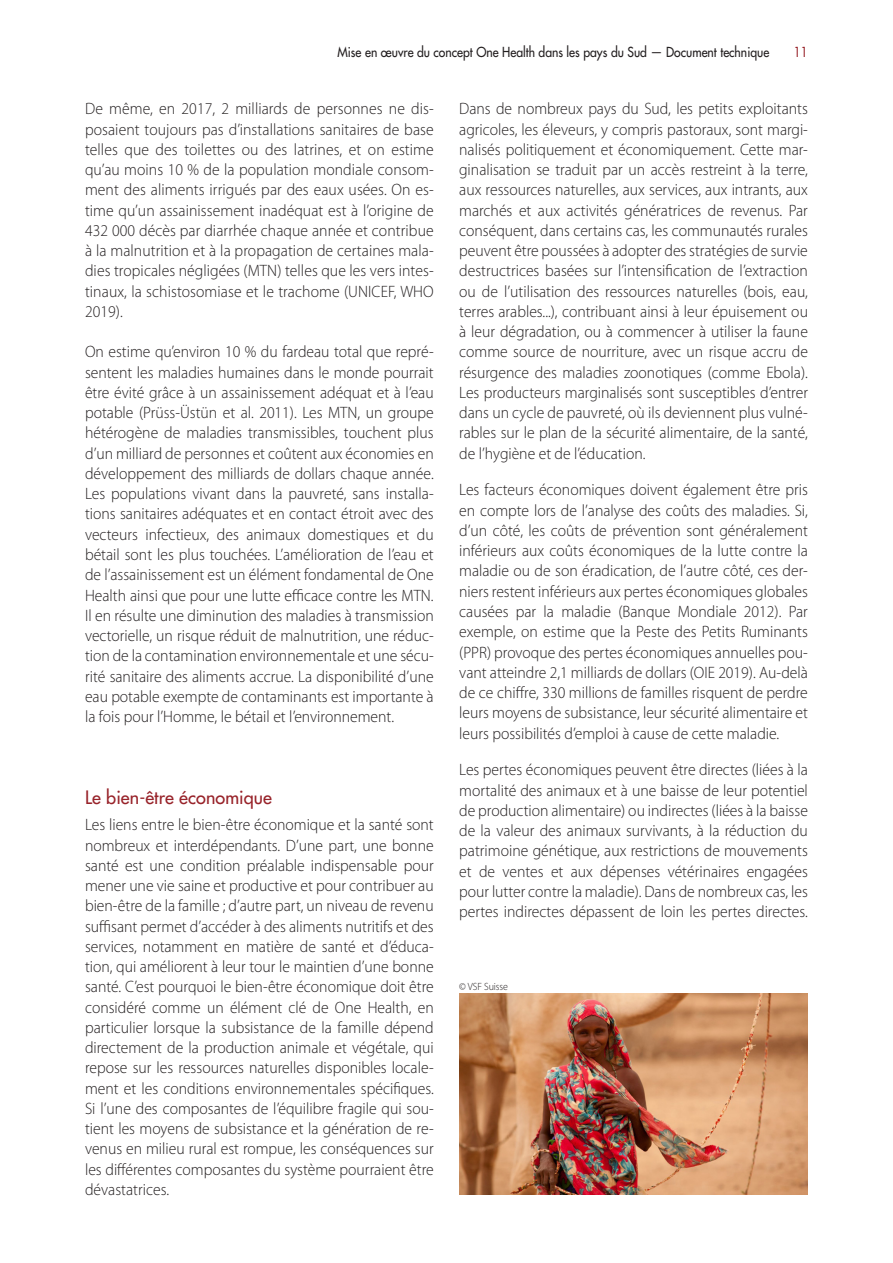
<style>
.page{position:relative;width:893px;height:1263px;background:#fff}
.page>*{position:absolute;margin:0;border:0;box-sizing:border-box;transform-origin:0 0}
.t1{font:500 18px "Futura Std";letter-spacing:.005em;color:#98232a}
.t2{font:300 16.5px/20.2px "Myriad Pro";color:#231f20;text-align:justify;scale:.95 1}
.t3{font:500 13.5px "Futura Std";color:#231f20;scale:.9 1}
.t4{font:500 13.5px "Futura Std";color:#98232a;scale:.9 1}
.t5{font:300 10.5px "Myriad Pro";letter-spacing:-.005em;color:#231f20;scale:.95 1}
</style>
<div class="page">
<img style="left:459px;top:993px;width:349px;height:201px">
<p class="t3" style="left:338px;top:43px;width:481px">Mise en œuvre du concept One Health dans les pays du Sud — Document technique</p>
<p class="t4" style="left:794px;top:43px;width:17px">11</p>
<p class="t2" style="left:85px;top:99px;width:369px">De même, en 2017, 2 milliards de personnes ne dis&shy;posaient toujours pas d’installations sanitaires de base telles que des toilettes ou des latrines, et on estime qu’au moins 10 % de la population mondiale consom&shy;ment des aliments irrigués par des eaux usées. On es&shy;time qu’un assainissement inadéquat est à l’origine de 432 000 décès par diarrhée chaque année et contribue à la malnutrition et à la propagation de certaines mala&shy;dies tropicales négligées (MTN) telles que les vers intes&shy;tinaux, la schistosomiase et le trachome (UNICEF, WHO 2019).</p>
<p class="t2" style="left:85px;top:342px;width:369px">On estime qu’environ 10 % du fardeau total que repré&shy;sentent les maladies humaines dans le monde pourrait être évité grâce à un assainissement adéquat et à l’eau potable (Prüss-Üstün et al. 2011). Les MTN, un groupe hétérogène de maladies transmissibles, touchent plus d’un milliard de personnes et coûtent aux économies en développement des milliards de dollars chaque année.<br>Les populations vivant dans la pauvreté, sans installa&shy;tions sanitaires adéquates et en contact étroit avec des vecteurs infectieux, des animaux domestiques et du bétail sont les plus touchées. L’amélioration de l’eau et de l’assainissement est un élément fondamental de One Health ainsi que pour une lutte efficace contre les MTN.<br>Il en résulte une diminution des maladies à transmission vectorielle, un risque réduit de malnutrition, une réduc&shy;tion de la contamination environnementale et une sécu&shy;rité sanitaire des aliments accrue. La disponibilité d’une eau potable exempte de contaminants est importante à la fois pour l’Homme, le bétail et l’environnement.</p>
<p class="t1" style="left:85px;top:786px;width:189px">Le bien-être économique</p>
<p class="t2" style="left:85px;top:815px;width:369px">Les liens entre le bien-être économique et la santé sont nombreux et interdépendants. D’une part, une bonne santé est une condition préalable indispensable pour mener une vie saine et productive et pour contribuer au bien-être de la famille ; d’autre part, un niveau de revenu suffisant permet d’accéder à des aliments nutritifs et des services, notamment en matière de santé et d’éduca&shy;tion, qui améliorent à leur tour le maintien d’une bonne santé. C’est pourquoi le bien-être économique doit être considéré comme un élément clé de One Health, en particulier lorsque la subsistance de la famille dépend directement de la production animale et végétale, qui repose sur les ressources naturelles disponibles locale&shy;ment et les conditions environnementales spécifiques.<br>Si l’une des composantes de l’équilibre fragile qui sou&shy;tient les moyens de subsistance et la génération de re&shy;venus en milieu rural est rompue, les conséquences sur les différentes composantes du système pourraient être dévastatrices.</p>
<p class="t2" style="left:459px;top:99px;width:369px">Dans de nombreux pays du Sud, les petits exploitants agricoles, les éleveurs, y compris pastoraux, sont margi&shy;nalisés politiquement et économiquement. Cette mar&shy;ginalisation se traduit par un accès restreint à la terre, aux ressources naturelles, aux services, aux intrants, aux marchés et aux activités génératrices de revenus. Par conséquent, dans certains cas, les communautés rurales peuvent être poussées à adopter des stratégies de survie destructrices basées sur l’intensification de l’extraction ou de l’utilisation des ressources naturelles (bois, eau, terres arables...), contribuant ainsi à leur épuisement ou à leur dégradation, ou à commencer à utiliser la faune comme source de nourriture, avec un risque accru de résurgence des maladies zoonotiques (comme Ebola).<br>Les producteurs marginalisés sont susceptibles d’entrer dans un cycle de pauvreté, où ils deviennent plus vulné&shy;rables sur le plan de la sécurité alimentaire, de la santé, de l’hygiène et de l’éducation.</p>
<p class="t2" style="left:459px;top:480px;width:369px">Les facteurs économiques doivent également être pris en compte lors de l’analyse des coûts des maladies. Si, d’un côté, les coûts de prévention sont généralement inférieurs aux coûts économiques de la lutte contre la maladie ou de son éradication, de l’autre côté, ces der&shy;niers restent inférieurs aux pertes économiques globales causées par la maladie (Banque Mondiale 2012). Par exemple, on estime que la Peste des Petits Ruminants (PPR) provoque des pertes économiques annuelles pou&shy;vant atteindre 2,1 milliards de dollars (OIE 2019). Au-delà de ce chiffre, 330 millions de familles risquent de perdre leurs moyens de subsistance, leur sécurité alimentaire et leurs possibilités d’emploi à cause de cette maladie.</p>
<p class="t2" style="left:459px;top:760px;width:369px">Les pertes économiques peuvent être directes (liées à la mortalité des animaux et à une baisse de leur potentiel de production alimentaire) ou indirectes (liées à la baisse de la valeur des animaux survivants, à la réduction du patrimoine génétique, aux restrictions de mouvements et de ventes et aux dépenses vétérinaires engagées pour lutter contre la maladie). Dans de nombreux cas, les pertes indirectes dépassent de loin les pertes directes.</p>
<p class="t5" style="left:459px;top:981px;width:53px">© VSF Suisse</p>
</div>
